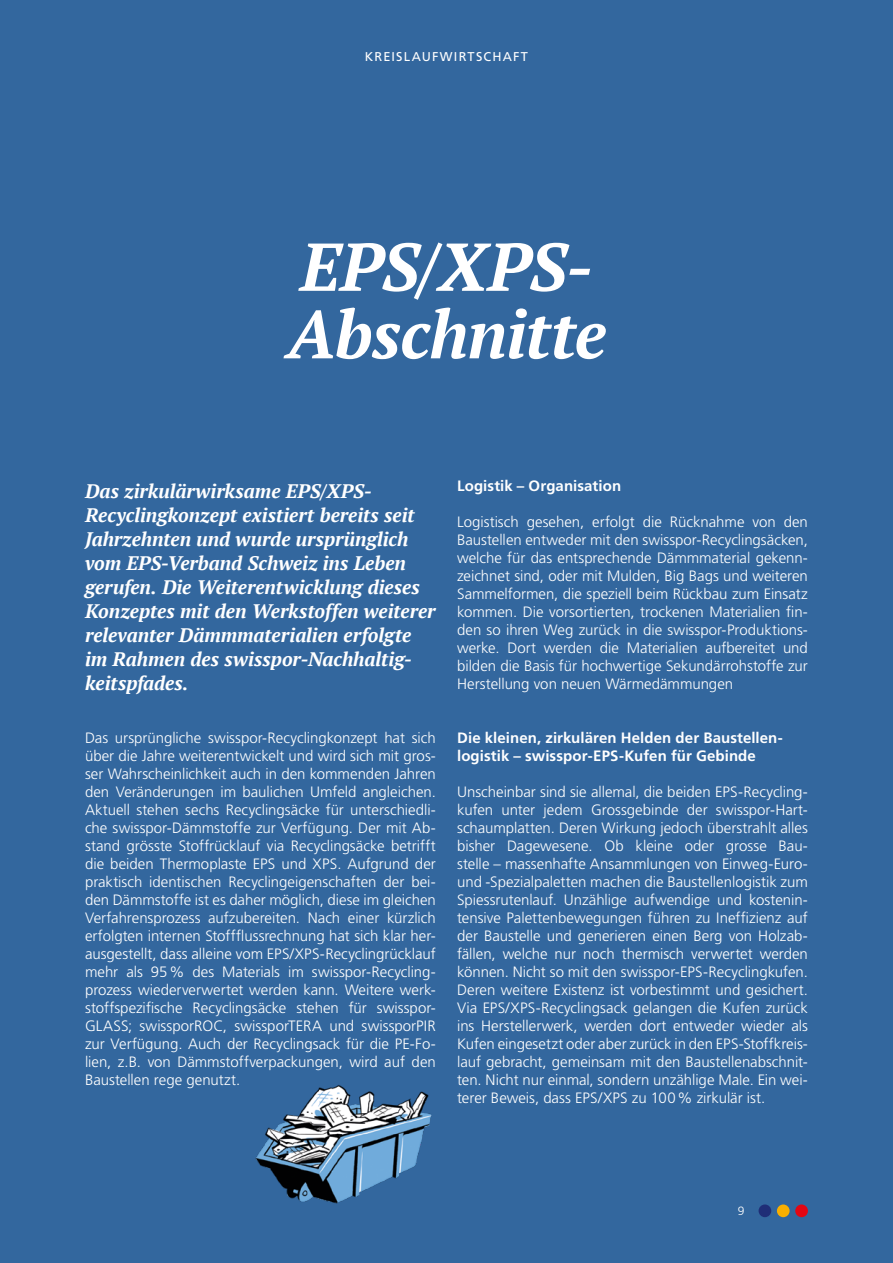
<style>
.page{position:relative;width:893px;height:1263px;background:#33679e}
.page>*{position:absolute;margin:0;border:0;box-sizing:border-box;transform-origin:0 0}
.t1{font:italic 700 67.5px/67.5px "PT Serif";letter-spacing:-.015em;color:#fff}
.t2{font:italic 700 19.5px/24px "PT Serif";letter-spacing:-.005em;color:#fff}
.t3{font:300 15px/18px "Frutiger LT Std";letter-spacing:-.005em;color:#fff;text-align:justify}
.t4{font:700 15px/18px "Frutiger LT Std";letter-spacing:.005em;color:#fff}
.t5{font:12.75px "Frutiger LT Std";letter-spacing:.09em;color:#fff}
.t6{font:300 12px "Frutiger LT Std";color:#fff}
</style>
<div class="page">
<img style="left:255px;top:1085px;width:177px;height:119px">
<div style="left:759px;top:1204px;width:12px;height:13px;background:#1f2e77;border-radius:50%"></div>
<div style="left:777px;top:1204px;width:13px;height:13px;background:#f9af00;border-radius:50%"></div>
<div style="left:795px;top:1204px;width:13px;height:13px;background:#e30613;border-radius:50%"></div>
<p class="t5" style="left:365px;top:49px;width:165px">KREISLAUFWIRTSCHAFT</p>
<h1 class="t1" style="left:286px;top:232px;width:321px">EPS/XPS-<br>Abschnitte</h1>
<p class="t2" style="left:85px;top:479px;width:352px">Das zirkulärwirksame EPS/XPS-Recyclingkonzept existiert bereits seit Jahrzehnten und wurde ursprünglich vom EPS-Verband Schweiz ins Leben gerufen. Die Weiterentwicklung dieses Konzeptes mit den Werkstoffen weiterer relevanter Dämmmaterialien erfolgte im Rahmen des swisspor-Nachhaltig&shy;keitspfades.</p>
<p class="t3" style="left:85px;top:729px;width:352px">Das ursprüngliche swisspor-Recyclingkonzept hat sich über die Jahre weiterentwickelt und wird sich mit gros&shy;ser Wahrscheinlichkeit auch in den kommenden Jahren den Veränderungen im baulichen Umfeld angleichen.<br>Aktuell stehen sechs Recyclingsäcke für unterschiedli&shy;che swisspor-Dämmstoffe zur Verfügung. Der mit Ab&shy;stand grösste Stoffrücklauf via Recyclingsäcke betrifft die beiden Thermoplaste EPS und XPS. Aufgrund der praktisch identischen Recyclingeigenschaften der bei&shy;den Dämmstoffe ist es daher möglich, diese im gleichen Verfahrensprozess aufzubereiten. Nach einer kürzlich erfolgten internen Stoffflussrechnung hat sich klar her&shy;ausgestellt, dass alleine vom EPS/XPS-Recyclingrücklauf mehr als 95% des Materials im swisspor-Recycling&shy;prozess wiederverwertet werden kann. Weitere werk&shy;stoffspezifische Recyclingsäcke stehen für swisspor-GLASS; swissporROC, swissporTERA und swissporPIR zur Verfügung. Auch der Recyclingsack für die PE-Fo&shy;lien, z.B. von Dämmstoffverpackungen, wird auf den Baustellen rege genutzt.</p>
<p class="t4" style="left:457px;top:477px;width:166px">Logistik – Organisation</p>
<p class="t3" style="left:457px;top:513px;width:352px">Logistisch gesehen, erfolgt die Rücknahme von den Baustellen entweder mit den swisspor-Recyclingsäcken, welche für das entsprechende Dämmmaterial gekenn&shy;zeichnet sind, oder mit Mulden, Big Bags und weiteren Sammelformen, die speziell beim Rückbau zum Einsatz kommen. Die vorsortierten, trockenen Materialien fin&shy;den so ihren Weg zurück in die swisspor-Produktions&shy;werke. Dort werden die Materialien aufbereitet und bilden die Basis für hochwertige Sekundärrohstoffe zur Herstellung von neuen Wärmedämmungen</p>
<p class="t4" style="left:457px;top:729px;width:327px">Die kleinen, zirkulären Helden der Baustellen&shy;logistik – swisspor-EPS-Kufen für Gebinde</p>
<p class="t3" style="left:457px;top:783px;width:352px">Unscheinbar sind sie allemal, die beiden EPS-Recycling&shy;kufen unter jedem Grossgebinde der swisspor-Hart&shy;schaumplatten. Deren Wirkung jedoch überstrahlt alles bisher Dagewesene. Ob kleine oder grosse Bau&shy;stelle – massenhafte Ansammlungen von Einweg-Euro&shy;und -Spezialpaletten machen die Baustellenlogistik zum Spiessrutenlauf. Unzählige aufwendige und kostenin&shy;tensive Palettenbewegungen führen zu Ineffizienz auf der Baustelle und generieren einen Berg von Holzab&shy;fällen, welche nur noch thermisch verwertet werden können. Nicht so mit den swisspor-EPS-Recyclingkufen.<br>Deren weitere Existenz ist vorbestimmt und gesichert.<br>Via EPS/XPS-Recyclingsack gelangen die Kufen zurück ins Herstellerwerk, werden dort entweder wieder als Kufen eingesetzt oder aber zurück in den EPS-Stoffkreis&shy;lauf gebracht, gemeinsam mit den Baustellenabschnit&shy;ten. Nicht nur einmal, sondern unzählige Male. Ein wei&shy;terer Beweis, dass EPS/XPS zu 100% zirkulär ist.</p>
<p class="t6" style="left:738px;top:1204px;width:8px">9</p>
</div>
